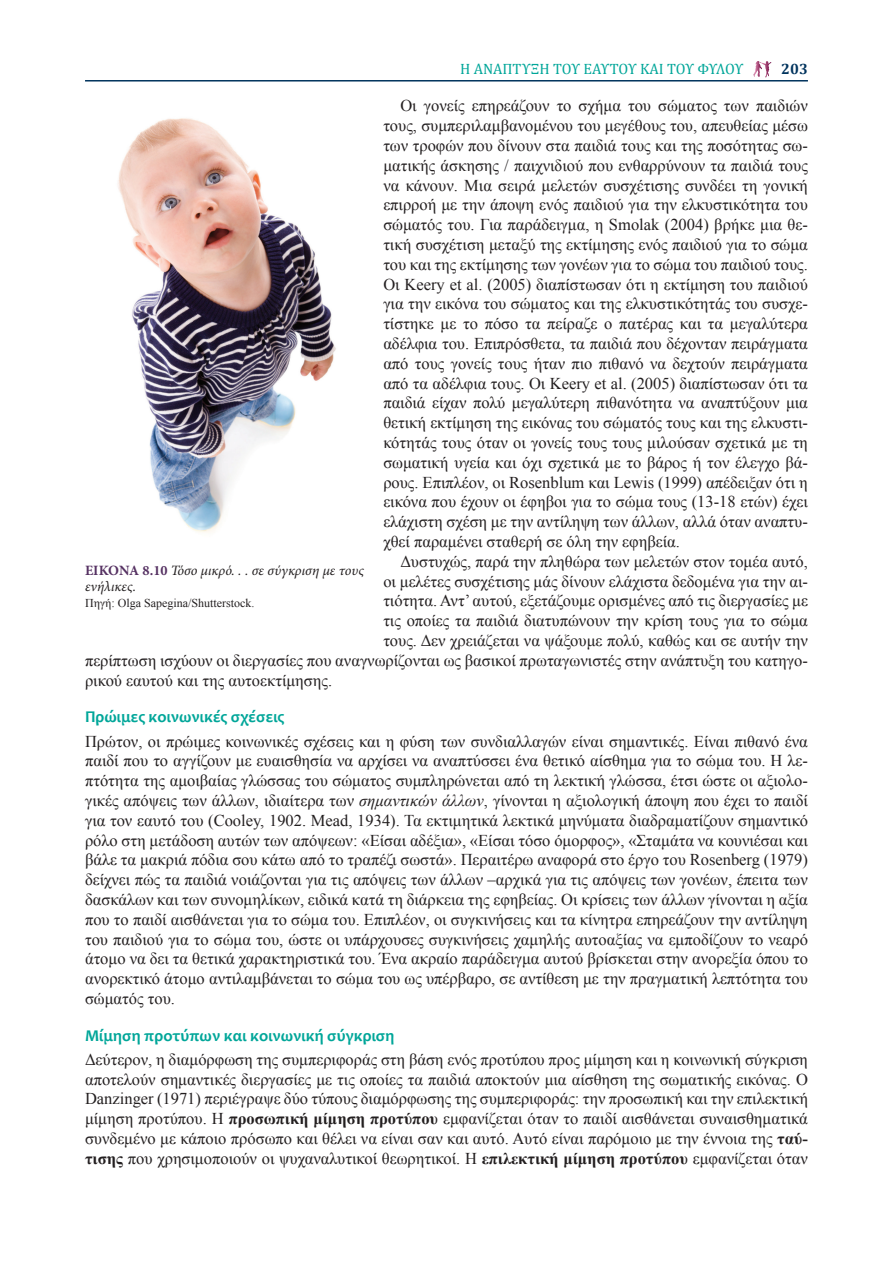
<style>
.page{position:relative;width:893px;height:1263px;background:#fff}
.page>*{position:absolute;margin:0;border:0;box-sizing:border-box;transform-origin:0 0}
.Σώμα_κειμένου{font:16.5px/19.8px "Times New Roman";color:#231f20;text-align:justify}
.MIKROS_TITLOS{font:700 16.5px "Candara";color:#00a699}
.t1{font:15px "Cambria";letter-spacing:-.015em;color:#00a699}
.t2{font:700 15px "Cambria";color:#00335d}
.ΛΕΖΑΝΤΑ{font:italic 14.25px/15.8px "Minion Pro";color:#231f20}
.ΛΕΖΑΝΤΑ-2{font:12px "Times New Roman";color:#231f20}
.s1{font-style:italic}
.s2{font-weight:700}
.s3{font-weight:700;font-style:normal;color:#553162}
</style>
<div class="page">
<svg style="left:753px;top:61px;width:18px;height:16px"></svg>
<hr style="left:85px;top:80px;width:723px;height:2px;background:#00335d">
<img style="left:117px;top:118px;width:219px;height:415px">
<p class="t1" style="left:460px;top:60px;width:285px">Η ΑΝΑΠΤΥΞΗ ΤΟΥ ΕΑΥΤΟΥ ΚΑΙ ΤΟΥ ΦΥΛΟΥ</p>
<p class="t2" style="left:781px;top:58px;width:28px">203</p>
<p class="Σώμα_κειμένου" style="left:383px;top:96px;width:426px;text-indent:17px">Οι γονείς επηρεάζουν το σχήμα του σώματος των παιδιών τους, συμπεριλαμβανομένου του μεγέθους του, απευθείας μέσω των τροφών που δίνουν στα παιδιά τους και της ποσότητας σω&shy;ματικής άσκησης / παιχνιδιού που ενθαρρύνουν τα παιδιά τους να κάνουν. Μια σειρά μελετών συσχέτισης συνδέει τη γονική επιρροή με την άποψη ενός παιδιού για την ελκυστικότητα του σώματός του. Για παράδειγμα, η Smolak (2004) βρήκε μια θε&shy;τική συσχέτιση μεταξύ της εκτίμησης ενός παιδιού για το σώμα του και της εκτίμησης των γονέων για το σώμα του παιδιού τους.<br>Οι Keery et al. (2005) διαπίστωσαν ότι η εκτίμηση του παιδιού για την εικόνα του σώματος και της ελκυστικότητάς του συσχε&shy;τίστηκε με το πόσο τα πείραζε ο πατέρας και τα μεγαλύτερα αδέλφια του. Επιπρόσθετα, τα παιδιά που δέχονταν πειράγματα από τους γονείς τους ήταν πιο πιθανό να δεχτούν πειράγματα από τα αδέλφια τους. Οι Keery et al. (2005) διαπίστωσαν ότι τα παιδιά είχαν πολύ μεγαλύτερη πιθανότητα να αναπτύξουν μια θετική εκτίμηση της εικόνας του σώματός τους και της ελκυστι&shy;κότητάς τους όταν οι γονείς τους τους μιλούσαν σχετικά με τη σωματική υγεία και όχι σχετικά με το βάρος ή τον έλεγχο βά&shy;ρους. Επιπλέον, οι Rosenblum και Lewis (1999) απέδειξαν ότι η εικόνα που έχουν οι έφηβοι για το σώμα τους (13-18 ετών) έχει ελάχιστη σχέση με την αντίληψη των άλλων, αλλά όταν αναπτυ&shy;χθεί παραμένει σταθερή σε όλη την εφηβεία.</p>
<p class="Σώμα_κειμένου" style="left:400px;top:551px;width:409px">Δυστυχώς, παρά την πληθώρα των μελετών στον τομέα αυτό,</p>
<p class="Σώμα_κειμένου" style="left:383px;top:571px;width:426px">οι μελέτες συσχέτισης μάς δίνουν ελάχιστα δεδομένα για την αι-</p>
<p class="Σώμα_κειμένου" style="left:383px;top:591px;width:426px">τιότητα. Αντ’ αυτού, εξετάζουμε ορισμένες από τις διεργασίες με</p>
<p class="Σώμα_κειμένου" style="left:383px;top:610px;width:426px">τις οποίες τα παιδιά διατυπώνουν την κρίση τους για το σώμα</p>
<p class="Σώμα_κειμένου" style="left:383px;top:630px;width:426px">τους. Δεν χρειάζεται να ψάξουμε πολύ, καθώς και σε αυτήν την</p>
<p class="Σώμα_κειμένου" style="left:85px;top:650px;width:724px">περίπτωση ισχύουν οι διεργασίες που αναγνωρίζονται ως βασικοί πρωταγωνιστές στην ανάπτυξη του κατηγο-</p>
<p class="Σώμα_κειμένου" style="left:85px;top:670px;width:249px">ρικού εαυτού και της αυτοεκτίμησης.</p>
<p class="MIKROS_TITLOS" style="left:85px;top:707px;width:201px">Πρώιμες κοινωνικές σχέσεις</p>
<p class="Σώμα_κειμένου" style="left:85px;top:731px;width:724px">Πρώτον, οι πρώιμες κοινωνικές σχέσεις και η φύση των συνδιαλλαγών είναι σημαντικές. Είναι πιθανό ένα παιδί που το αγγίζουν με ευαισθησία να αρχίσει να αναπτύσσει ένα θετικό αίσθημα για το σώμα του. Η λε&shy;πτότητα της αμοιβαίας γλώσσας του σώματος συμπληρώνεται από τη λεκτική γλώσσα, έτσι ώστε οι αξιολο&shy;γικές απόψεις των άλλων, ιδιαίτερα των <span class="s1">σημαντικών άλλων</span>, γίνονται η αξιολογική άποψη που έχει το παιδί για τον εαυτό του (Cooley, 1902. Mead, 1934). Τα εκτιμητικά λεκτικά μηνύματα διαδραματίζουν σημαντικό ρόλο στη μετάδοση αυτών των απόψεων: «Είσαι αδέξια», «Είσαι τόσο όμορφος», «Σταμάτα να κουνιέσαι και βάλε τα μακριά πόδια σου κάτω από το τραπέζι σωστά». Περαιτέρω αναφορά στο έργο του Rosenberg (1979) δείχνει πώς τα παιδιά νοιάζονται για τις απόψεις των άλλων –αρχικά για τις απόψεις των γονέων, έπειτα των δασκάλων και των συνομηλίκων, ειδικά κατά τη διάρκεια της εφηβείας. Οι κρίσεις των άλλων γίνονται η αξία που το παιδί αισθάνεται για το σώμα του. Επιπλέον, οι συγκινήσεις και τα κίνητρα επηρεάζουν την αντίληψη του παιδιού για το σώμα του, ώστε οι υπάρχουσες συγκινήσεις χαμηλής αυτοαξίας να εμποδίζουν το νεαρό άτομο να δει τα θετικά χαρακτηριστικά του. Ένα ακραίο παράδειγμα αυτού βρίσκεται στην ανορεξία όπου το ανορεκτικό άτομο αντιλαμβάνεται το σώμα του ως υπέρβαρο, σε αντίθεση με την πραγματική λεπτότητα του σώματός του.</p>
<p class="MIKROS_TITLOS" style="left:85px;top:1025px;width:311px">Μίμηση προτύπων και κοινωνική σύγκριση</p>
<p class="Σώμα_κειμένου" style="left:85px;top:1049px;width:724px">Δεύτερον, η διαμόρφωση της συμπεριφοράς στη βάση ενός προτύπου προς μίμηση και η κοινωνική σύγκριση αποτελούν σημαντικές διεργασίες με τις οποίες τα παιδιά αποκτούν μια αίσθηση της σωματικής εικόνας. Ο Danzinger (1971) περιέγραψε δύο τύπους διαμόρφωσης της συμπεριφοράς: την προσωπική και την επιλεκτική μίμηση προτύπου. H <span class="s2">προσωπική μίμηση προτύπου</span> εμφανίζεται όταν το παιδί αισθάνεται συναισθηματικά συνδεμένο με κάποιο πρόσωπο και θέλει να είναι σαν και αυτό. Αυτό είναι παρόμοιο με την έννοια της <span class="s2">ταύ&shy;τισης</span> που χρησιμοποιούν οι ψυχαναλυτικοί θεωρητικοί. Η <span class="s2">επιλεκτική μίμηση προτύπου</span> εμφανίζεται όταν</p>
<p class="ΛΕΖΑΝΤΑ" style="left:85px;top:563px;width:281px"><span class="s3">ΕΙΚΟΝΑ 8.10</span> Τόσο μικρό. . . σε σύγκριση με τους ενήλικες.</p>
<p class="ΛΕΖΑΝΤΑ-2" style="left:85px;top:595px;width:171px">Πηγή: Olga Sapegina/Shutterstock.</p>
</div>
